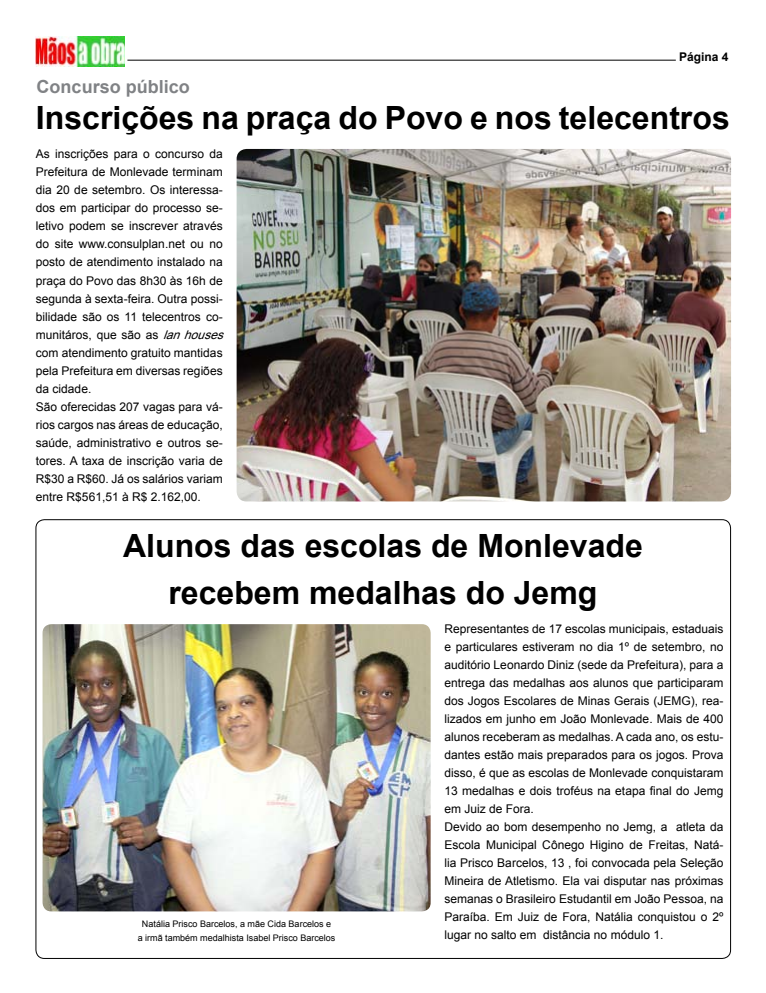
<style>
.page{position:relative;width:766px;height:993px;background:#fff}
.page>*{position:absolute;margin:0;border:0;box-sizing:border-box;transform-origin:0 0}
.t1{font:700 32px/47px "Arial";color:#000;text-align:center}
.t2{font:700 18px "Arial";color:#808285}
.t3{font:12px/18px "Arial";color:#000}
.t4{font:700 12px "Arial";color:#000}
.t5{font:9px/14px "Arial";color:#000;text-align:center}
.s1{font-style:italic}
</style>
<div class="page">
<img style="left:36px;top:37px;width:89px;height:30px">
<hr style="left:127px;top:60px;width:548px;height:1px;background:#000">
<img style="left:236px;top:149px;width:494px;height:352px">
<img style="left:43px;top:624px;width:387px;height:287px">
<p class="t4" style="left:679px;top:49px;width:51px">Página 4</p>
<h2 class="t2" style="left:37px;top:74px;width:155px">Concurso público</h2>
<h1 class="t1" style="left:36px;top:95px;width:695px">Inscrições na praça do Povo e nos telecentros</h1>
<p class="t3" style="left:36px;top:145px;width:194px">As inscrições para o concurso da<br>Prefeitura de Monlevade terminam dia 20 de setembro. Os interessa&shy;dos em participar do processo se&shy;letivo podem se inscrever através do site www.consulplan.net ou no posto de atendimento instalado na praça do Povo das 8h30 às 16h de segunda à sexta-feira. Outra possi&shy;bilidade são os 11 telecentros co&shy;munitáros, que são as <span class="s1">lanhouses </span>com atendimento gratuito mantidas pela Prefeitura em diversas regiões da cidade.<br>São oferecidas 207 vagas para vá&shy;rios cargos nas áreas de educação, saúde, administrativo e outros se&shy;tores. A taxa de inscrição varia de<br>R$30 a R$60. Já os salários variam entre R$561,51 à R$ 2.162,00.</p>
<h1 class="t1" style="left:123px;top:523px;width:521px">Alunos das escolas de Monlevade recebem medalhas do Jemg</h1>
<p class="t5" style="left:138px;top:916px;width:199px">Natália Prisco Barcelos, a mãe Cida Barcelos e<br>a irmã também medalhista Isabel Prisco Barcelos</p>
<p class="t3" style="left:444px;top:619px;width:280px">Representantes de 17 escolas municipais, estaduais e particulares estiveram no dia 1º de setembro, no auditório Leonardo Diniz (sede da Prefeitura), para a entrega das medalhas aos alunos que participaram dos Jogos Escolares de Minas Gerais (JEMG), rea&shy;lizados em junho em João Monlevade. Mais de 400 alunos receberam as medalhas. A cada ano, os estu&shy;dantes estão mais preparados para os jogos. Prova disso, é que as escolas de Monlevade conquistaram 13 medalhas e dois troféus na etapa final do Jemg em Juiz de Fora.<br>Devido ao bom desempenho no Jemg, a atleta da Escola Municipal Cônego Higino de Freitas, Natá&shy;lia Prisco Barcelos, 13 , foi convocada pela Seleção Mineira de Atletismo. Ela vai disputar nas próximas semanas o Brasileiro Estudantil em João Pessoa, na Paraíba. Em Juiz de Fora, Natália conquistou o 2º lugar no salto em distância no módulo 1.</p>
</div>
